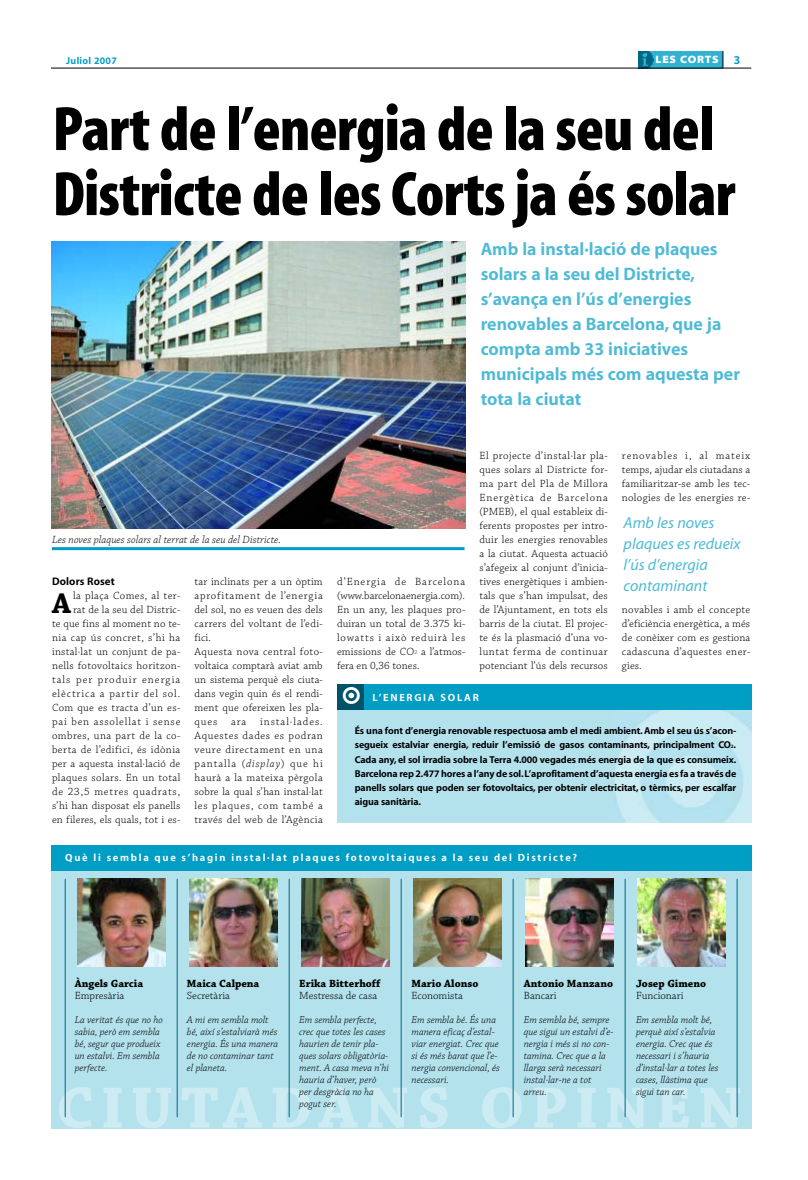
<style>
.page{position:relative;width:808px;height:1180px;background:#fff}
.page>*{position:absolute;margin:0;border:0;box-sizing:border-box;transform-origin:0 0}
.t1{font:700 condensed 63.3px/65px "Myriad MM";letter-spacing:-.015em;color:#000}
.t2{font:700 61.3px "Chaparral MM";letter-spacing:.11em;color:#ccebf3}
.t3{font:700 29.9px "Chaparral MM";color:#000}
.t4{font:25px "FF Dingbests";color:#fff}
.t5{font:700 18px/25px "Myriad MM";color:#4dbad6}
.t6{font:italic 16px/21px "Myriad MM";color:#4dbad6}
.t7{font:11px/14px "Chaparral MM";letter-spacing:.03em;color:#000;text-align:justify}
.t8{font:700 11px "Chaparral MM";color:#000}
.t9{font:11px "Chaparral MM";color:#000}
.t10{font:italic 300 11px "Chaparral MM";letter-spacing:.005em;color:#000}
.t11{font:700 11px "Myriad MM";letter-spacing:.01em;color:#000}
.t12{font:11px "Chaparral MM";letter-spacing:.005em;color:#000}
.t13{font:800 expanded 10.7px "Myriad MM";letter-spacing:.07em;color:#fff}
.t14{font:italic 300 10.5px/12px "Chaparral MM";color:#000}
.t15{font:700 10.5px "Myriad MM";letter-spacing:.165em;color:#fff}
.t16{font:700 10px/14.2px "Myriad MM";letter-spacing:-.01em;color:#000;text-align:justify}
.t17{font:700 10px "Myriad MM";letter-spacing:.025em;color:#009dc4}
.s1{font-weight:700;font-stretch:normal;font-size:12px;color:#009dc4}
.s2{font-weight:300;font-style:italic}
.s3{font-size:5.5px}
.s4{font-size:5px}
</style>
<div class="page">
<div style="left:639px;top:51px;width:84px;height:17px;background:#33b1d0"></div>
<img style="left:639px;top:51px;width:15px;height:17px">
<hr style="left:51px;top:68px;width:700px;height:1px;background:#000">
<svg style="left:722px;top:51px;width:1px;height:17px"></svg>
<img style="left:51px;top:241px;width:414px;height:287px">
<hr style="left:52px;top:547px;width:412px;height:3px;background:#009dc4">
<div style="left:51px;top:845px;width:700px;height:283px;background:#b3e2ed"></div>
<img style="left:77px;top:878px;width:88px;height:88px">
<hr style="left:65px;top:878px;width:1px;height:238px;background:#006684">
<hr style="left:177px;top:878px;width:1px;height:238px;background:#006684">
<hr style="left:289px;top:878px;width:1px;height:238px;background:#006684">
<hr style="left:401px;top:878px;width:1px;height:238px;background:#006684">
<hr style="left:513px;top:878px;width:1px;height:238px;background:#006684">
<hr style="left:625px;top:878px;width:1px;height:238px;background:#006684">
<hr style="left:737px;top:878px;width:1px;height:238px;background:#006684">
<img style="left:189px;top:878px;width:88px;height:88px">
<img style="left:301px;top:878px;width:88px;height:88px">
<img style="left:413px;top:878px;width:88px;height:88px">
<img style="left:525px;top:878px;width:88px;height:88px">
<img style="left:637px;top:878px;width:88px;height:88px">
<div style="left:51px;top:845px;width:700px;height:25px;background:#009dc4"></div>
<div style="left:337px;top:684px;width:414px;height:138px;background:#b3e2ed"></div>
<img style="left:614px;top:709px;width:137px;height:113px">
<div style="left:337px;top:683px;width:414px;height:26px;background:#009dc4"></div>
<div style="left:337px;top:683px;width:27px;height:26px;background:#005269"></div>
<p class="t17" style="left:66px;top:56px;width:52px">Juliol 2007</p>
<p class="t13" style="left:655px;top:55px;width:86px">LES CORTS <span class="s1">3</span></p>
<h1 class="t1" style="left:53px;top:102px;width:684px">Part de l’energia de la seu del<br>Districte de les Corts ja és solar</h1>
<h3 class="t5" style="left:481px;top:238px;width:261px">Amb la instal·lació de plaques solars a la seu del Districte, s’avança en l’ús d’energies renovables a Barcelona, que ja compta amb 33 iniciatives municipals més com aquesta per tota la ciutat</h3>
<p class="t7" style="left:479px;top:449px;width:130px">El projecte d’instal·lar pla&shy;ques solars al Districte for&shy;ma part del Pla de Millora Energètica de Barcelona (PMEB), el qual estableix di&shy;ferents propostes per intro&shy;duir les energies renovables a la ciutat. Aquesta actuació s’afegeix al conjunt d’inicia&shy;tives energètiques i ambien&shy;tals que s’han impulsat, des de l’Ajuntament, en tots els barris de la ciutat. El projec&shy;te és la plasmació d’una vo&shy;luntat ferma de continuar potenciant l’ús dels recursos</p>
<p class="t7" style="left:622px;top:449px;width:130px">renovables i, al mateix temps, ajudar els ciutadans a familiaritzar-se amb les tec&shy;nologies de les energies re-</p>
<h3 class="t6" style="left:623px;top:513px;width:119px">Amb les noves plaques es redueix l’ús d’energia contaminant</h3>
<p class="t10" style="left:52px;top:535px;width:230px">Les noves plaques solars al terrat de la seu del Districte.</p>
<p class="t11" style="left:52px;top:577px;width:64px">Dolors Roset</p>
<h3 class="t3" style="left:52px;top:592px;width:21px">A</h3>
<p class="t7" style="left:194px;top:575px;width:130px;text-align:left">tar inclinats per a un òptim aprofitament de l’energia del sol, no es veuen des dels carrers del voltant de l’edi&shy;fici.<br>Aquesta nova central foto&shy;voltaica comptarà aviat amb un sistema perquè els ciuta&shy;dans vegin quin és el rendi&shy;ment que ofereixen les pla&shy;ques ara instal·lades.<br>Aquestes dades es podran veure directament en una pantalla (<span class="s2">display</span>) que hi haurà a la mateixa pèrgola sobre la qual s’han instal·lat les plaques, com també a través del web de l’Agència</p>
<p class="t7" style="left:337px;top:575px;width:130px">d’Energia de Barcelona (www.barcelonaenergia.com).<br>En un any, les plaques pro&shy;duiran un total de 3.375 ki&shy;lowatts i això reduirà les emissions de CO<span class="s3">2</span> a l’atmos&shy;fera en 0,36 tones.</p>
<p class="t7" style="left:52px;top:589px;width:130px;text-align:right">la plaça Comes, al ter-<br>rat de la seu del Distric-<br>te que fins al moment no te&shy;nia cap ús concret, s’hi ha instal·lat un conjunt de pa&shy;nells fotovoltaics horitzon&shy;tals per produir energia elèctrica a partir del sol.<br>Com que es tracta d’un es&shy;pai ben assolellat i sense ombres, una part de la co&shy;berta de l’edifici, és idònia per a aquesta instal·lació de plaques solars. En un total de 23,5 metres quadrats, s’hi han disposat els panells en fileres, els quals, tot i es-</p>
<p class="t7" style="left:622px;top:603px;width:130px">novables i amb el concepte d’eficiència energètica, a més de conèixer com es gestiona cadascuna d’aquestes ener&shy;gies.</p>
<h3 class="t4" style="left:341px;top:681px;width:23px">A</h3>
<p class="t15" style="left:372px;top:693px;width:108px">L’ENERGIA SOLAR</p>
<p class="t16" style="left:355px;top:724px;width:383px">És una font d’energia renovable respectuosa amb el medi ambient. Amb el seu ús s’acon&shy;segueix estalviar energia, reduir l’emissió de gasos contaminants, principalment CO<span class="s4">2</span>.<br>Cada any, el sol irradia sobre la Terra 4.000 vegades més energia de la que es consumeix.<br>Barcelona rep 2.477 hores a l’any de sol.L’aprofitament d’aquesta energia es fa a través de panells solars que poden ser fotovoltaics, per obtenir electricitat, o tèrmics, per escalfar aigua sanitària.</p>
<p class="t15" style="left:65px;top:853px;width:513px">Què li sembla que s’hagin instal·lat plaques fotovoltaiques a la seu del Districte?</p>
<p class="t8" style="left:75px;top:978px;width:70px">Àngels Garcia</p>
<p class="t9" style="left:75px;top:990px;width:51px">Empresària</p>
<p class="t14" style="left:75px;top:1014px;width:90px">La veritat és que no ho sabia, però em sembla bé, segur que produeix un estalvi. Em sembla perfecte.</p>
<p class="t8" style="left:187px;top:978px;width:74px">Maica Calpena</p>
<p class="t12" style="left:187px;top:990px;width:45px">Secretària</p>
<p class="t14" style="left:187px;top:1014px;width:93px">A mi em sembla molt bé, així s’estalviarà més energia. És una manera de no contaminar tant el planeta.</p>
<p class="t8" style="left:299px;top:978px;width:83px">Erika Bitterhoff</p>
<p class="t9" style="left:299px;top:990px;width:79px">Mestressa de casa</p>
<p class="t14" style="left:299px;top:1014px;width:91px">Em sembla perfecte, crec que totes les cases haurien de tenir pla&shy;ques solars obligatòria&shy;ment. A casa meva n’hi hauria d’haver, però per desgràcia no ha pogut ser.</p>
<p class="t8" style="left:411px;top:978px;width:68px">Mario Alonso</p>
<p class="t9" style="left:411px;top:990px;width:53px">Economista</p>
<p class="t14" style="left:411px;top:1014px;width:90px">Em sembla bé. És una manera eficaç d’estal&shy;viar energiat. Crec que si és més barat que l’e&shy;nergia convencional, és necessari.</p>
<p class="t8" style="left:524px;top:978px;width:91px">Antonio Manzano</p>
<p class="t9" style="left:524px;top:990px;width:34px">Bancari</p>
<p class="t14" style="left:524px;top:1014px;width:91px">Em sembla bé, sempre que sigui un estalvi d’e&shy;nergia i més si no con&shy;tamina. Crec que a la llarga serà necessari instal·lar-ne a tot arreu.</p>
<p class="t8" style="left:636px;top:978px;width:71px">Josep Gimeno</p>
<p class="t9" style="left:636px;top:990px;width:49px">Funcionari</p>
<p class="t14" style="left:636px;top:1014px;width:84px">Em sembla molt bé, perquè així s’estalvia energia. Crec que és necessari i s’hauria d’instal·lar a totes les cases, llàstima que sigui tan car.</p>
<h2 class="t2" style="left:56px;top:1084px;width:688px">CIUTADANS OPINEN</h2>
</div>
